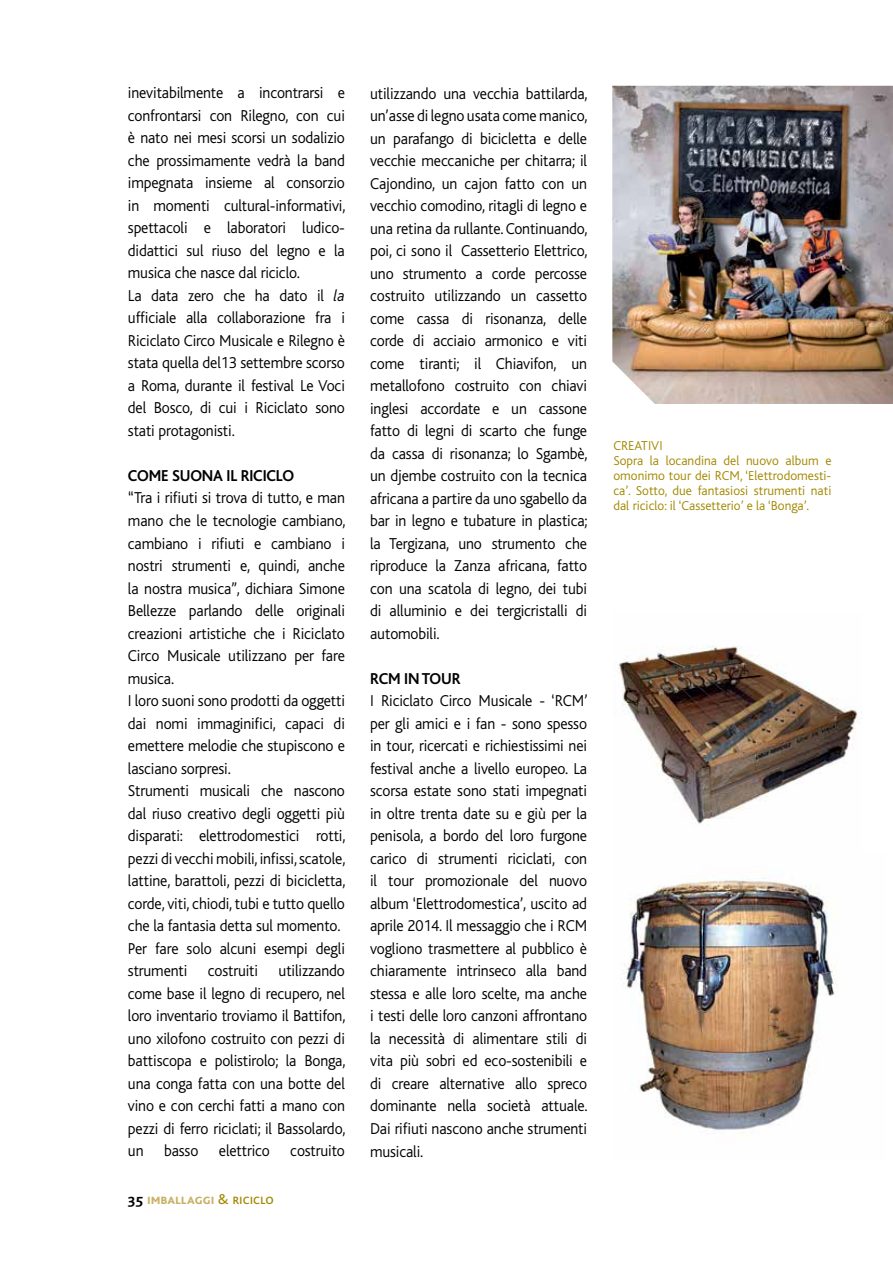
<style>
.page{position:relative;width:893px;height:1263px;background:#fff}
.page>*{position:absolute;margin:0;border:0;box-sizing:border-box;transform-origin:0 0}
.t1{font:300 16.5px/22.5px "Bliss";letter-spacing:-.01em;color:#000;scale:.96 1}
.t2{font:700 16.5px "Bliss";letter-spacing:-.01em;color:#000;scale:.96 1}
.t3{font:700 15px "Bliss Caps";color:#c8b165}
.t4{font:300 13.5px/15px "Bliss";color:#a28800}
.s1{font-style:italic}
.s2{color:#000}
.s3{font-weight:400;color:#a28800}
</style>
<div class="page">
<img style="left:612px;top:86px;width:281px;height:318px">
<img style="left:618px;top:645px;width:240px;height:179px">
<img style="left:622px;top:878px;width:215px;height:256px">
<p class="t1" style="left:128px;top:82px;width:228px">inevitabilmente a incontrarsi e confrontarsi con Rilegno, con cui è nato nei mesi scorsi un sodalizio che prossimamente vedrà la band impegnata insieme al consorzio in momenti cultural-informativi, spettacoli e laboratori ludico&shy;didattici sul riuso del legno e la musica che nasce dal riciclo.<br>La data zero che ha dato il <span class="s1">la </span>ufficiale alla collaborazione fra i<br>Riciclato Circo Musicale e Rilegno è stata quella del13 settembre scorso a Roma, durante il festival Le Voci del Bosco, di cui i Riciclato sono stati protagonisti.</p>
<p class="t2" style="left:128px;top:467px;width:175px">COME SUONA IL RICICLO</p>
<p class="t1" style="left:128px;top:487px;width:228px">“Tra i rifiuti si trova di tutto, e man mano che le tecnologie cambiano, cambiano i rifiuti e cambiano i nostri strumenti e, quindi, anche la nostra musica”, dichiara Simone Bellezze parlando delle originali creazioni artistiche che i Riciclato Circo Musicale utilizzano per fare musica.<br>I loro suoni sono prodotti da oggetti dai nomi immaginifici, capaci di emettere melodie che stupiscono e lasciano sorpresi.<br>Strumenti musicali che nascono dal riuso creativo degli oggetti più disparati: elettrodomestici rotti, pezzi di vecchi mobili, infissi, scatole, lattine, barattoli, pezzi di bicicletta, corde, viti, chiodi, tubi e tutto quello che la fantasia detta sul momento.<br>Per fare solo alcuni esempi degli strumenti costruiti utilizzando come base il legno di recupero, nel loro inventario troviamo il Battifon, uno xilofono costruito con pezzi di battiscopa e polistirolo; la Bonga, una conga fatta con una botte del vino e con cerchi fatti a mano con pezzi di ferro riciclati; il Bassolardo, un basso elettrico costruito</p>
<p class="t3" style="left:128px;top:1191px;width:148px"><span class="s2">35</span> imballaggi <span class="s3">&amp; riciclo</span></p>
<p class="t1" style="left:370px;top:82px;width:228px;text-align:justify">utilizzando una vecchia battilarda, un’asse di legno usata come manico, un parafango di bicicletta e delle vecchie meccaniche per chitarra; il Cajondino, un cajon fatto con un vecchio comodino, ritagli di legno e una retina da rullante. Continuando, poi, ci sono il Cassetterio Elettrico, uno strumento a corde percosse costruito utilizzando un cassetto come cassa di risonanza, delle corde di acciaio armonico e viti come tiranti; il Chiavifon, un metallofono costruito con chiavi inglesi accordate e un cassone fatto di legni di scarto che funge da cassa di risonanza; lo Sgambè, un djembe costruito con la tecnica africana a partire da uno sgabello da bar in legno e tubature in plastica; la Tergizana, uno strumento che riproduce la Zanza africana, fatto con una scatola di legno, dei tubi di alluminio e dei tergicristalli di automobili.</p>
<p class="t2" style="left:370px;top:670px;width:92px">RCM IN TOUR</p>
<p class="t1" style="left:370px;top:690px;width:228px;text-align:justify">I Riciclato Circo Musicale - ‘RCM’ per gli amici e i fan - sono spesso in tour, ricercati e richiestissimi nei festival anche a livello europeo. La scorsa estate sono stati impegnati in oltre trenta date su e giù per la penisola, a bordo del loro furgone carico di strumenti riciclati, con il tour promozionale del nuovo album ‘Elettrodomestica’, uscito ad aprile 2014. Il messaggio che i RCM vogliono trasmettere al pubblico è chiaramente intrinseco alla band stessa e alle loro scelte, ma anche i testi delle loro canzoni affrontano la necessità di alimentare stili di vita più sobri ed eco-sostenibili e di creare alternative allo spreco dominante nella società attuale.<br>Dai rifiuti nascono anche strumenti musicali.</p>
<p class="t4" style="left:613px;top:438px;width:220px">CREATIVI<br>Sopra la locandina del nuovo album e omonimo tour dei RCM, ‘Elettrodomesti&shy;ca’. Sotto, due fantasiosi strumenti nati dal riciclo: il ‘Cassetterio’ e la ‘Bonga’.</p>
</div>
